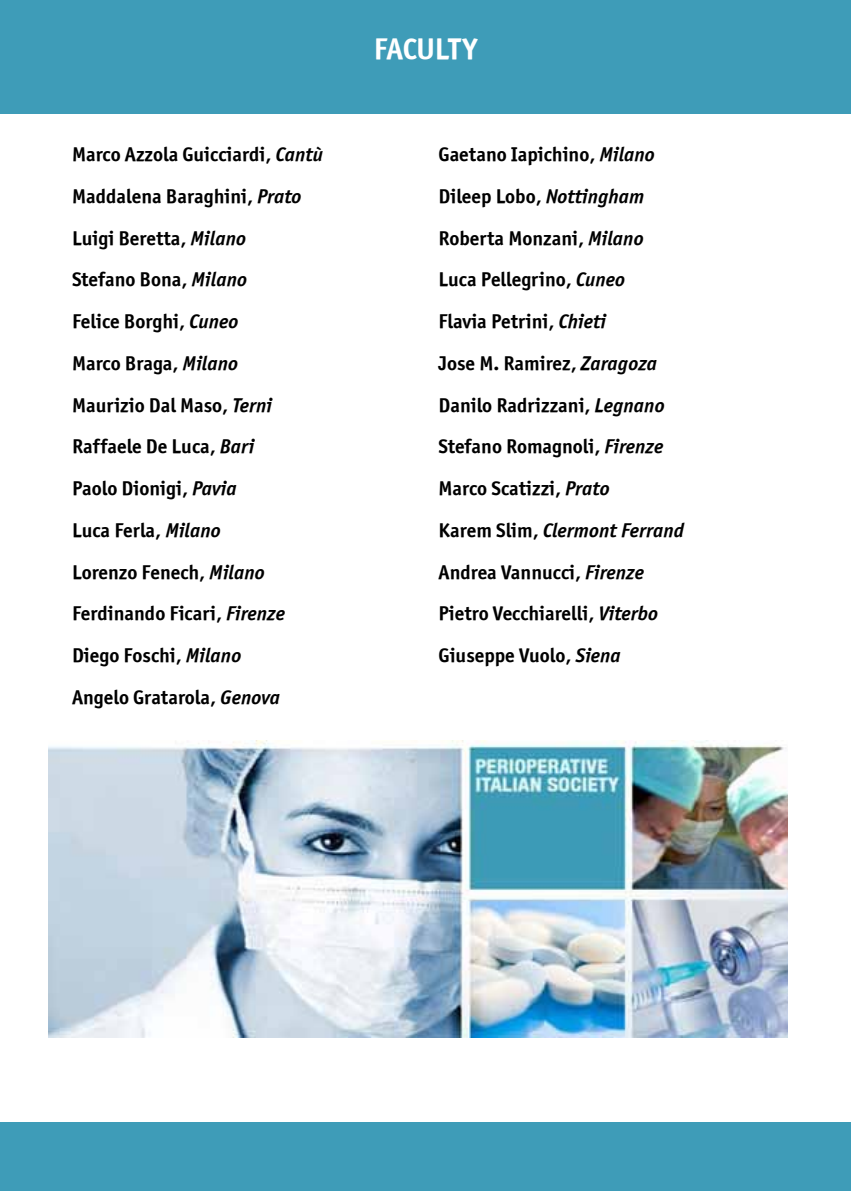
<style>
.page{position:relative;width:851px;height:1191px;background:#fff}
.page>*{position:absolute;margin:0;border:0;box-sizing:border-box;transform-origin:0 0}
.t1{font:30px "Officina Sans OSITCTT Bold";letter-spacing:-.01em;color:#fff}
.t2{font:20px/41.8px "Officina Sans OSITCTT Bold";color:#000}
.t3{font:20px "Officina Sans OSITCTT Bold Ita";color:#000}
.s1{font-family:"Officina Sans OSITCTT Bold Ita"}
.s2{font-family:"Officina Sans OSITCTT Bold"}
</style>
<div class="page">
<div style="left:0;top:0;width:850px;height:113px;background:#3e9cb8"></div>
<div style="left:0;top:1123px;width:850px;height:68px;background:#3e9cb8"></div>
<img style="left:48px;top:740px;width:739px;height:297px">
<h1 class="t1" style="left:374px;top:30px;width:105px">FACULTY</h1>
<p class="t2" style="left:72px;top:133px;width:252px">Marco Azzola Guicciardi, <span class="s1">Cantù<br></span>Maddalena Baraghini, <span class="s1">Prato<br></span>Luigi Beretta, <span class="s1">Milano<br></span>Stefano Bona, <span class="s1">Milano<br></span>Felice Borghi, <span class="s1">Cuneo<br></span>Marco Braga, <span class="s1">Milano<br></span>Maurizio Dal Maso, <span class="s1">Terni<br></span>Raffaele De Luca, <span class="s1">Bari<br></span>Paolo Dionigi, <span class="s1">Pavia<br></span>Luca Ferla, <span class="s1">Milano<br></span>Lorenzo Fenech, <span class="s1">Milano<br></span>Ferdinando Ficari, <span class="s1">Firenze<br></span>Diego Foschi, <span class="s1">Milano<br></span>Angelo Gratarola, <span class="s1">Genova</span></p>
<p class="t2" style="left:438px;top:133px;width:227px">Gaetano Iapichino, <span class="s1">Milano<br></span>Dileep Lobo, <span class="s1">Nottingham<br></span>Roberta Monzani, <span class="s1">Milano<br></span>Luca Pellegrino, <span class="s1">Cuneo<br></span>Flavia Petrini, <span class="s1">Chieti<br></span>Jose M. Ramirez, <span class="s1">Zaragoza<br></span>Danilo Radrizzani, <span class="s1">Legnano<br></span>Stefano Romagnoli, <span class="s1">Firenze<br></span>Marco Scatizzi, <span class="s1">Prato</span></p>
<p class="t3" style="left:438px;top:518px;width:247px"><span class="s2">Karem Slim,</span> Clermont Ferrand</p>
<p class="t2" style="left:438px;top:550px;width:221px">Andrea Vannucci, <span class="s1">Firenze<br></span>Pietro Vecchiarelli, <span class="s1">Viterbo<br></span>Giuseppe Vuolo, <span class="s1">Siena</span></p>
</div>
